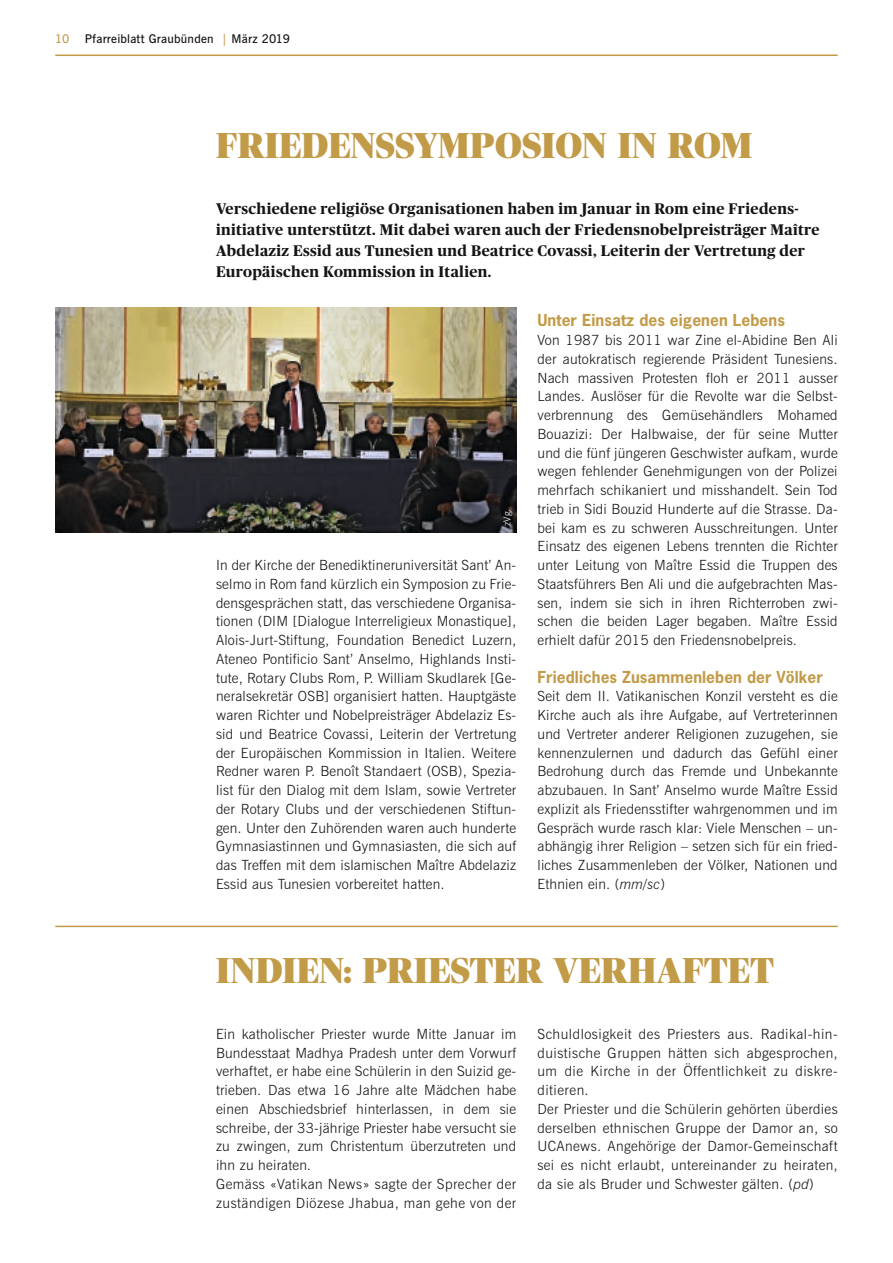
<style>
.page{position:relative;width:893px;height:1263px;background:#fff}
.page>*{position:absolute;margin:0;border:0;box-sizing:border-box;transform-origin:0 0}
.t1{font:900 36px "Publico Banner";letter-spacing:.015em;color:#c29b48}
.t2{font:700 15.6px "News Gothic";letter-spacing:.005em;color:#c29b48}
.t3{font:700 15.3px/21px "Publico";letter-spacing:.025em;color:#131413}
.t4{font:300 14.1px/18.8px "News Gothic BT";letter-spacing:.015em;color:#131413;text-align:justify}
.t5{font:300 14.1px/18.8px "News Gothic BT";letter-spacing:.035em;color:#131413}
.t6{font:600 12px "News Gothic BT";letter-spacing:.02em;color:#131413}
.t7{font:600 12px "News Gothic BT";color:#c29b48}
.t8{font:300 9.75px "News Gothic BT";color:#fff}
.s1{color:#c29b48}
.s2{font-style:italic}
</style>
<div class="page">
<hr style="left:55px;top:55px;width:783px;height:1px;background:#c29b48">
<hr style="left:55px;top:926px;width:783px;height:1px;background:#c29b48">
<img style="left:55px;top:308px;width:461px;height:225px">
<p class="t7" style="left:55px;top:32px;width:16px">10</p>
<p class="t6" style="left:85px;top:32px;width:207px">Pfarreiblatt Graubünden <span class="s1">|</span> März 2019</p>
<h1 class="t1" style="left:216px;top:125px;width:537px">FRIEDENSSYMPOSION IN ROM</h1>
<p class="t3" style="left:216px;top:198px;width:605px">Verschiedene religiöse Organisationen haben im Januar in Rom eine Friedens&shy;initiative unterstützt. Mit dabei waren auch der Friedensnobelpreisträger Maître Abdelaziz Essid aus Tunesien und Beatrice Covassi, Leiterin der Vertretung der Europäischen Kommission in Italien.</p>
<p class="t8" style="left:501px;top:526px;width:19px;rotate:-90deg">zVg.</p>
<p class="t4" style="left:216px;top:556px;width:302px">In der Kirche der Benediktineruniversität Sant’ An&shy;selmo in Rom fand kürzlich ein Symposion zu Frie&shy;densgesprächen statt, das verschiedene Organisa&shy;tionen (DIM [Dialogue Interreligieux Monastique], Alois-Jurt-Stiftung, Foundation Benedict Luzern, Ateneo Pontificio Sant’ Anselmo, Highlands Insti&shy;tute, Rotary Clubs Rom, P. William Skudlarek [Ge&shy;neralsekretär OSB] organisiert hatten. Hauptgäste waren Richter und Nobelpreisträger Abdelaziz Es&shy;sid und Beatrice Covassi, Leiterin der Vertretung der Europäischen Kommission in Italien. Weitere Redner waren P. Benoît Standaert (OSB), Spezia&shy;list für den Dialog mit dem Islam, sowie Vertreter der Rotary Clubs und der verschiedenen Stiftun&shy;gen. Unter den Zuhörenden waren auch hunderte Gymnasiastinnen und Gymnasiasten, die sich auf das Treffen mit dem islamischen Maître Abdelaziz Essid aus Tunesien vorbereitet hatten.</p>
<p class="t2" style="left:537px;top:310px;width:249px">Unter Einsatz des eigenen Lebens</p>
<p class="t4" style="left:537px;top:331px;width:302px">Von 1987 bis 2011 war Zine el-Abidine Ben Ali der autokratisch regierende Präsident Tunesiens.<br>Nach massiven Protesten floh er 2011 ausser Landes. Auslöser für die Revolte war die Selbst&shy;verbrennung des Gemüsehändlers Mohamed Bouazizi: Der Halbwaise, der für seine Mutter und die fünf jüngeren Geschwister aufkam, wurde wegen fehlender Genehmigungen von der Polizei mehrfach schikaniert und misshandelt. Sein Tod trieb in Sidi Bouzid Hunderte auf die Strasse. Da&shy;bei kam es zu schweren Ausschreitungen. Unter Einsatz des eigenen Lebens trennten die Richter unter Leitung von Maître Essid die Truppen des Staatsführers Ben Ali und die aufgebrachten Mas&shy;sen, indem sie sich in ihren Richterroben zwi&shy;schen die beiden Lager begaben. Maître Essid erhielt dafür 2015 den Friedensnobelpreis.</p>
<p class="t2" style="left:537px;top:666px;width:287px">Friedliches Zusammenleben der Völker</p>
<p class="t4" style="left:537px;top:687px;width:302px">Seit dem II. Vatikanischen Konzil versteht es die Kirche auch als ihre Aufgabe, auf Vertreterinnen und Vertreter anderer Religionen zuzugehen, sie kennenzulernen und dadurch das Gefühl einer Bedrohung durch das Fremde und Unbekannte abzubauen. In Sant’ Anselmo wurde Maître Essid explizit als Friedensstifter wahrgenommen und im Gespräch wurde rasch klar: Viele Menschen – un&shy;abhängig ihrer Religion – setzen sich für ein fried&shy;liches Zusammenleben der Völker, Nationen und Ethnien ein. (<span class="s2">mm/sc</span>)</p>
<h1 class="t1" style="left:216px;top:950px;width:559px">INDIEN: PRIESTER VERHAFTET</h1>
<p class="t4" style="left:216px;top:1024px;width:302px;text-align:left">Ein katholischer Priester wurde Mitte Januar im Bundesstaat Madhya Pradesh unter dem Vorwurf verhaftet, er habe eine Schülerin in den Suizid ge&shy;trieben. Das etwa 16 Jahre alte Mädchen habe einen Abschiedsbrief hinterlassen, in dem sie schreibe, der 33-jährige Priester habe versucht sie zu zwingen, zum Christentum überzutreten und ihn zu heiraten.<br>Gemäss «Vatikan News» sagte der Sprecher der zuständigen Diözese Jhabua, man gehe von der</p>
<p class="t5" style="left:537px;top:1024px;width:302px">Schuldlosigkeit des Priesters aus. Radikal-hin&shy;duistische Gruppen hätten sich abgesprochen, um die Kirche in der Öffentlichkeit zu diskre&shy;ditieren.<br>Der Priester und die Schülerin gehörten überdies derselben ethnischen Gruppe der Damor an, so uca</p>
<p class="t4" style="left:537px;top:1137px;width:302px;text-indent:28px">news. Angehörige der Damor-Gemeinschaft sei es nicht erlaubt, untereinander zu heiraten, da sie als Bruder und Schwester gälten. (<span class="s2">pd</span>)</p>
</div>
